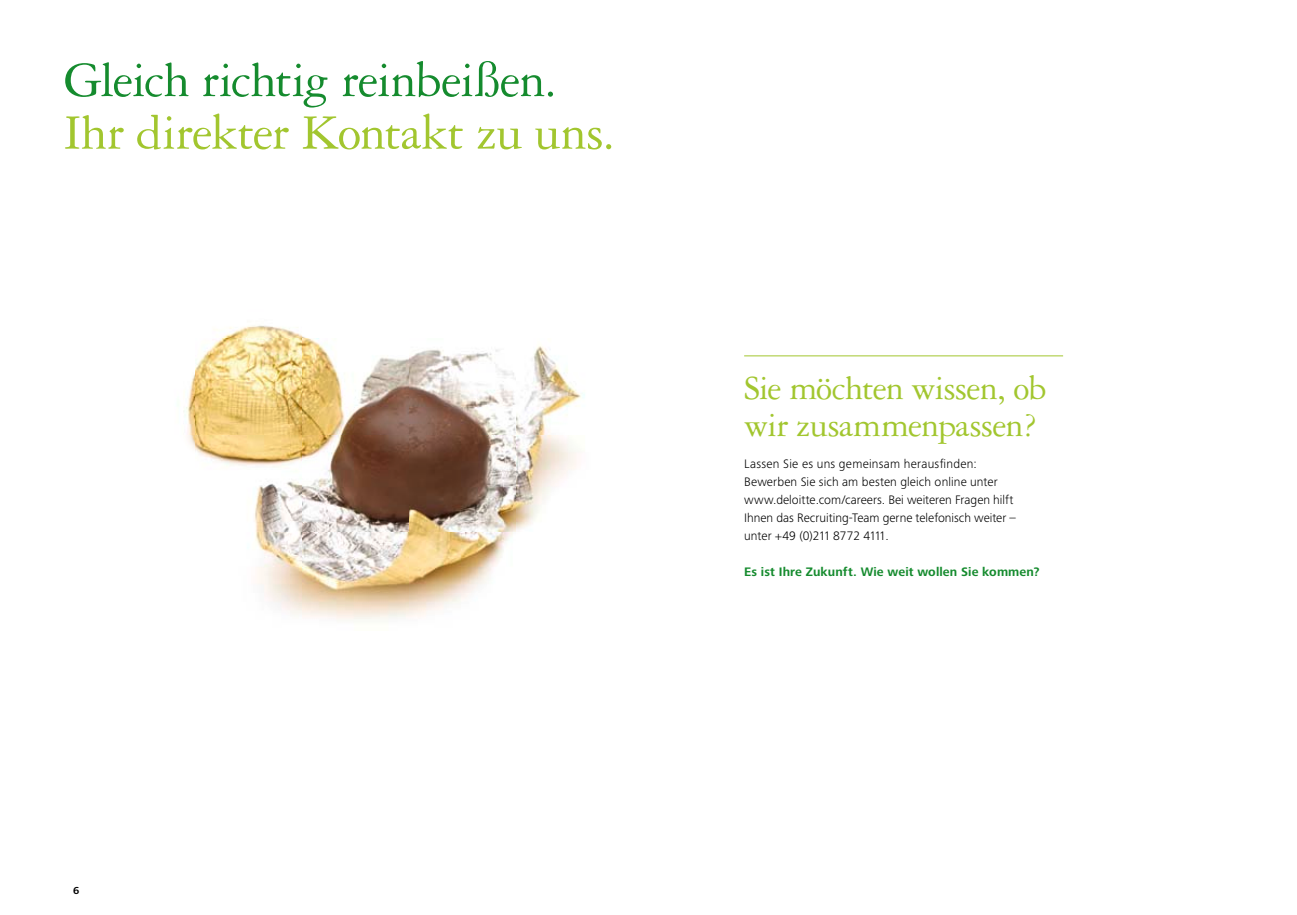
<style>
.page{position:relative;width:1297px;height:915px;background:#fff}
.page>*{position:absolute;margin:0;border:0;box-sizing:border-box;transform-origin:0 0}
.t1{font:52.5px "Garamond Three";letter-spacing:-.02em;color:#158b2e}
.t2{font:52.5px "Garamond Three";letter-spacing:-.015em;color:#a2c62f}
.t3{font:36px/36px "Garamond Three";letter-spacing:-.02em;color:#a2c62f}
.t4{font:300 12.75px/18px "Frutiger Next Pro";color:#000}
.t5{font:700 12.75px "Frutiger Next Pro";letter-spacing:.01em;color:#158b2e}
.t6{font:700 10.5px "Frutiger Next Pro";color:#000}
</style>
<div class="page">
<img style="left:185px;top:325px;width:400px;height:295px">
<hr style="left:744px;top:355px;width:319px;height:1px;background:#a2c62f">
<h1 class="t1" style="left:64px;top:52px;width:495px">Gleich richtig reinbeißen.</h1>
<h1 class="t2" style="left:64px;top:104px;width:553px">Ihr direkter Kontakt zu uns.</h1>
<p class="t6" style="left:73px;top:883px;width:8px">6</p>
<h2 class="t3" style="left:744px;top:370px;width:304px">Sie möchten wissen, ob wir zusammenpassen?</h2>
<p class="t4" style="left:744px;top:455px;width:273px">Lassen Sie es uns gemeinsam herausfinden:<br>Bewerben Sie sich am besten gleich online unter www.deloitte.com/careers. Bei weiteren Fragen hilft Ihnen das Recruiting-Team gerne telefonisch weiter – unter +49 (0)211 8772 4111.</p>
<p class="t5" style="left:744px;top:564px;width:297px">Es ist Ihre Zukunft. Wie weit wollen Sie kommen?</p>
</div>
